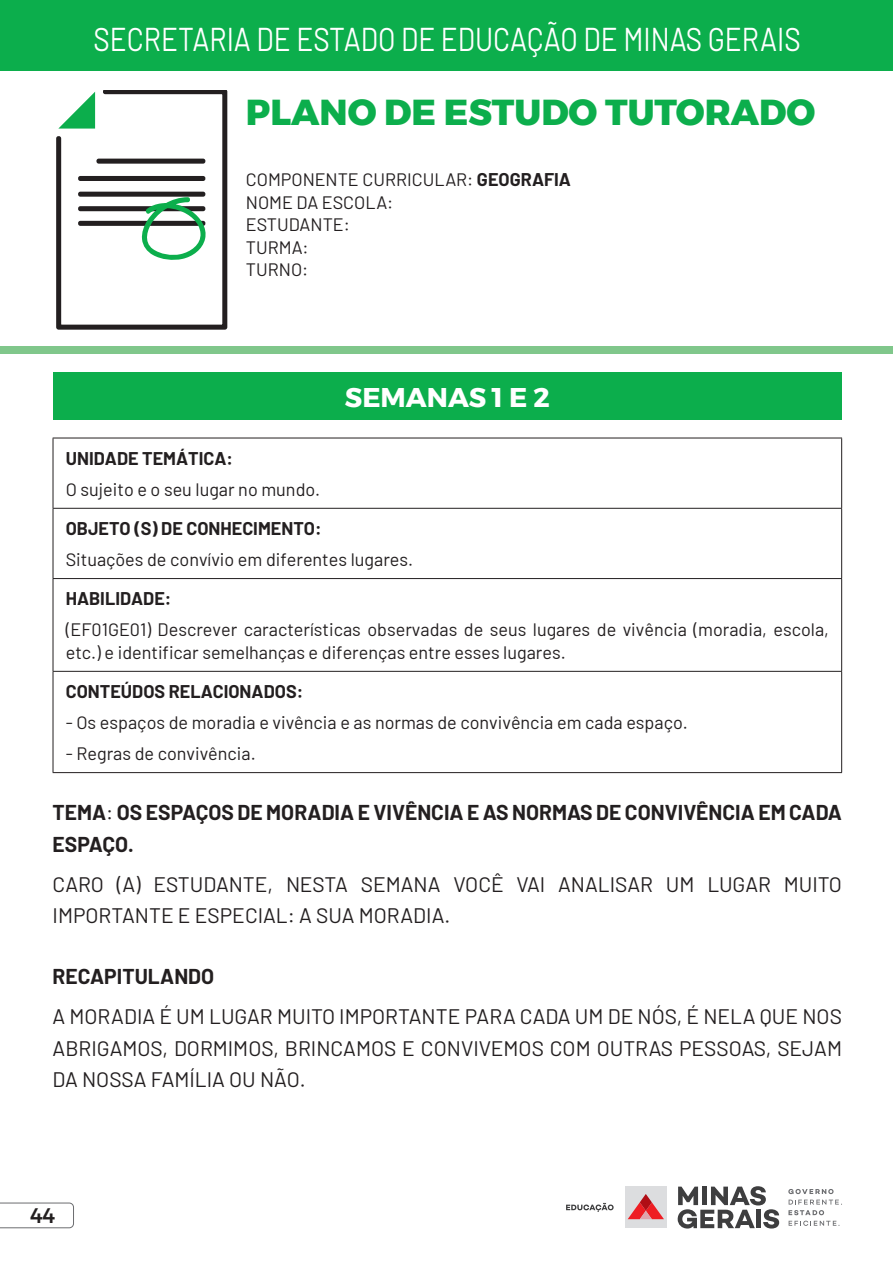
<style>
.page{position:relative;width:893px;height:1263px;background:#fff}
.page>*{position:absolute;margin:0;border:0;box-sizing:border-box;transform-origin:0 0}
.t1{font:800 36px "Montserrat";color:#0cae4c}
.t2{font:33px "Barlow";color:#fff;scale:.85 1}
.t3{font:700 27px "Montserrat";color:#fff}
.t4{font:21px/31.5px "Barlow";color:#231f20}
.t5{font:700 21px/31.5px "Barlow";color:#231f20}
.t6{font:500 21px "Montserrat";color:#231f20}
.t7{font:18px/22.5px "Barlow";color:#231f20}
.t8{font:700 18px "Barlow";color:#231f20}
.s1{font-weight:700}
.s2{font-weight:400}
</style>
<div class="page">
<svg style="left:0;top:1202px;width:74px;height:26px"></svg>
<div style="left:625px;top:1186px;width:42px;height:42px;background:#dcdddf"></div>
<svg style="left:628px;top:1194px;width:36px;height:25px"></svg>
<svg style="left:678px;top:1186px;width:101px;height:42px"></svg>
<svg style="left:788px;top:1189px;width:54px;height:26px"></svg>
<svg style="left:789px;top:1221px;width:50px;height:5px"></svg>
<svg style="left:566px;top:1203px;width:48px;height:9px"></svg>
<svg style="left:56px;top:90px;width:171px;height:240px"></svg>
<div style="left:0;top:0;width:892px;height:71px;background:#0cae4c"></div>
<div style="left:1px;top:346px;width:892px;height:7px;background:#80c78b"></div>
<div style="left:53px;top:372px;width:789px;height:48px;background:#0cae4c"></div>
<hr style="left:53px;top:508px;width:789px;height:1px;background:#231f20">
<hr style="left:53px;top:578px;width:789px;height:1px;background:#231f20">
<hr style="left:53px;top:671px;width:789px;height:1px;background:#231f20">
<hr style="left:53px;top:772px;width:789px;height:1px;background:#231f20">
<hr style="left:53px;top:438px;width:1px;height:70px;background:#231f20">
<hr style="left:841px;top:438px;width:1px;height:70px;background:#231f20">
<hr style="left:53px;top:509px;width:1px;height:69px;background:#231f20">
<hr style="left:841px;top:509px;width:1px;height:69px;background:#231f20">
<hr style="left:53px;top:579px;width:1px;height:92px;background:#231f20">
<hr style="left:841px;top:579px;width:1px;height:92px;background:#231f20">
<hr style="left:53px;top:672px;width:1px;height:100px;background:#231f20">
<hr style="left:841px;top:672px;width:1px;height:100px;background:#231f20">
<hr style="left:53px;top:438px;width:789px;height:1px;background:#231f20">
<h2 class="t2" style="left:94px;top:16px;width:833px">SECRETARIA DE ESTADO DE EDUCAÇÃO DE MINAS GERAIS</h2>
<h1 class="t1" style="left:246px;top:83px;width:571px">PLANO DE ESTUDO TUTORADO</h1>
<p class="t7" style="left:246px;top:167px;width:327px">COMPONENTE CURRICULAR: <span class="s1">GEOGRAFIA<br></span>NOME DA ESCOLA:<br>ESTUDANTE:<br>TURMA:<br>TURNO:</p>
<h3 class="t3" style="left:345px;top:376px;width:206px">SEMANAS 1 E 2</h3>
<p class="t8" style="left:66px;top:445px;width:169px">UNIDADE TEMÁTICA:</p>
<p class="t7" style="left:66px;top:476px;width:256px">O sujeito e o seu lugar no mundo.</p>
<p class="t8" style="left:66px;top:515px;width:257px">OBJETO (S) DE CONHECIMENTO:</p>
<p class="t7" style="left:66px;top:547px;width:349px">Situações de convívio em diferentes lugares.</p>
<p class="t8" style="left:66px;top:585px;width:107px">HABILIDADE:</p>
<p class="t7" style="left:66px;top:617px;width:765px">(EF01GE01) Descrever características observadas de seus lugares de vivência (moradia, escola, etc.) e identificar semelhanças e diferenças entre esses lugares.</p>
<p class="t8" style="left:66px;top:678px;width:239px">CONTEÚDOS RELACIONADOS:</p>
<p class="t7" style="left:66px;top:710px;width:624px">- Os espaços de moradia e vivência e as normas de convivência em cada espaço.</p>
<p class="t7" style="left:66px;top:741px;width:191px">- Regras de convivência.</p>
<p class="t5" style="left:53px;top:795px;width:791px">TEMA<span class="s2">:</span> OS ESPAÇOS DE MORADIA E VIVÊNCIA E AS NORMAS DE CONVIVÊNCIA EM CADA<br>ESPAÇO.</p>
<p class="t4" style="left:53px;top:867px;width:791px">CARO (A) ESTUDANTE, NESTA SEMANA VOCÊ VAI ANALISAR UM LUGAR MUITO<br>IMPORTANTE E ESPECIAL: A SUA MORADIA.</p>
<p class="t5" style="left:53px;top:959px;width:163px">RECAPITULANDO</p>
<p class="t4" style="left:53px;top:999px;width:791px;text-align:justify">A MORADIA É UM LUGAR MUITO IMPORTANTE PARA CADA UM DE NÓS, É NELA QUE NOS ABRIGAMOS, DORMIMOS, BRINCAMOS E CONVIVEMOS COM OUTRAS PESSOAS, SEJAM DA NOSSA FAMÍLIA OU NÃO.</p>
<p class="t6" style="left:30px;top:1199px;width:27px">44</p>
</div>
